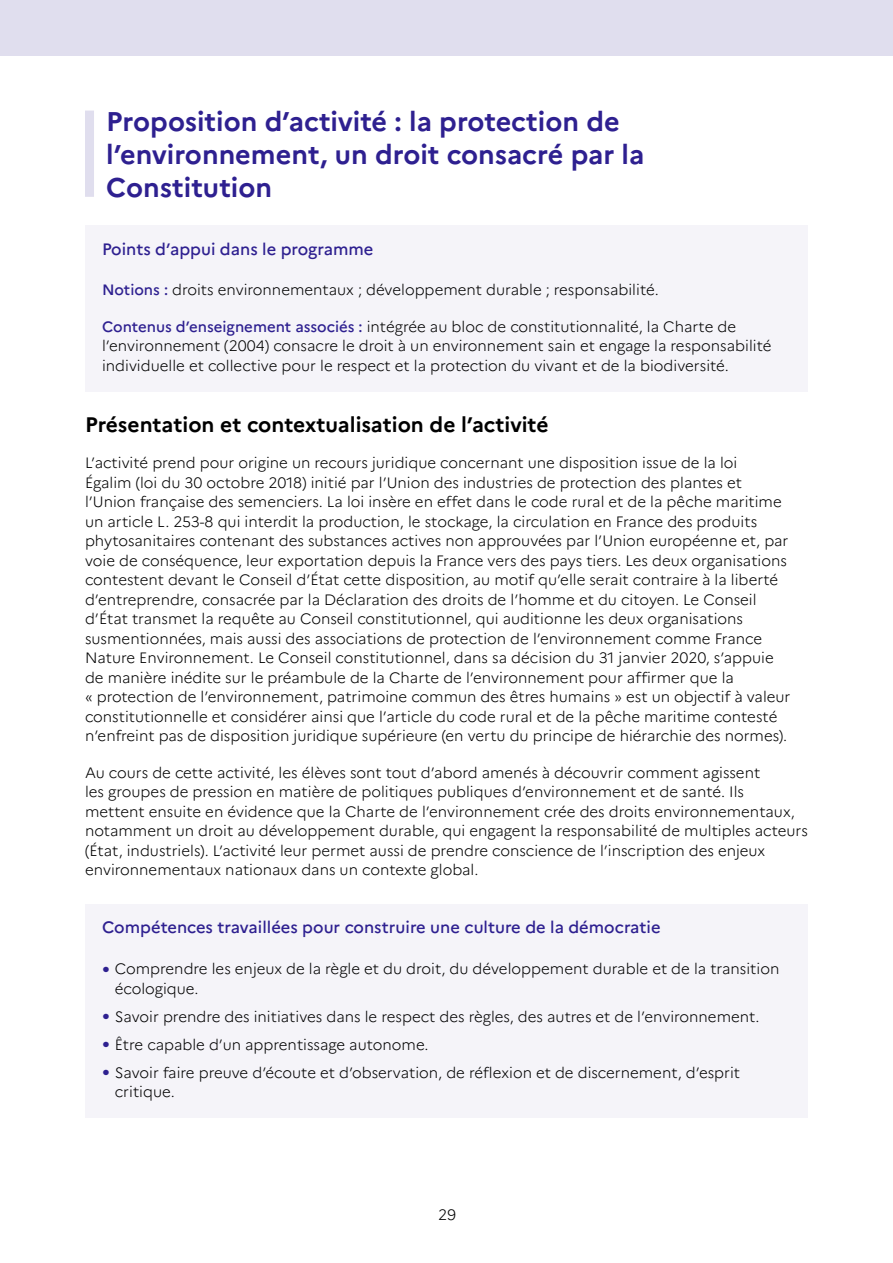
<style>
.page{position:relative;width:893px;height:1263px;background:#fff}
.page>*{position:absolute;margin:0;border:0;box-sizing:border-box;transform-origin:0 0}
.Titre_2{font:700 27px/33px "Marianne";color:#2e2090}
.Titre_3{font:700 21px "Marianne";color:#000}
.Encadré_Titre{font:500 16.5px "Marianne";color:#2e2090}
.Texte_courant{font:300 15px/19.5px "Marianne";color:#000}
.Encadré_texte_courant{font:300 15px/19.5px "Marianne";color:#000}
.s1{font-weight:500;color:#2e2090}
.s2{font-size:25.5px;color:#2e2090}
</style>
<div class="page">
<div style="left:0;top:0;width:893px;height:55px;background:#e0deee"></div>
<div style="left:85px;top:111px;width:9px;height:86px;background:#e0deee"></div>
<div style="left:85px;top:225px;width:723px;height:51px;background:#f5f4f9"></div>
<div style="left:85px;top:267px;width:723px;height:49px;background:#f5f4f9"></div>
<div style="left:85px;top:304px;width:723px;height:88px;background:#f5f4f9"></div>
<div style="left:85px;top:904px;width:723px;height:50px;background:#f5f4f9"></div>
<div style="left:85px;top:946px;width:723px;height:68px;background:#f5f4f9"></div>
<div style="left:85px;top:993px;width:723px;height:49px;background:#f5f4f9"></div>
<div style="left:85px;top:1021px;width:723px;height:49px;background:#f5f4f9"></div>
<div style="left:85px;top:1049px;width:723px;height:69px;background:#f5f4f9"></div>
<h2 class="Titre_2" style="left:106px;top:105px;width:540px">Proposition d’activité : la protection de l’environnement, un droit consacré par la<br>Constitution</h2>
<p class="Encadré_Titre" style="left:102px;top:239px;width:273px">Points d’appui dans le programme</p>
<p class="Encadré_texte_courant" style="left:102px;top:280px;width:558px"><span class="s1">Notions :</span> droits environnementaux ; développement durable ; responsabilité.</p>
<p class="Encadré_texte_courant" style="left:102px;top:317px;width:671px"><span class="s1">Contenus d’enseignement associés :</span> intégrée au bloc de constitutionnalité, la Charte de l’environnement (2004) consacre le droit à un environnement sain et engage la responsabilité individuelle et collective pour le respect et la protection du vivant et de la biodiversité.</p>
<h3 class="Titre_3" style="left:85px;top:412px;width:465px">Présentation et contextualisation de l’activité</h3>
<p class="Texte_courant" style="left:85px;top:453px;width:707px">L’activité prend pour origine un recours juridique concernant une disposition issue de la loi<br>Égalim (loi du 30 octobre 2018) initié par l’Union des industries de protection des plantes et l’Union française des semenciers. La loi insère en effet dans le code rural et de la pêche maritime un article L. 253-8 qui interdit la production, le stockage, la circulation en France des produits phytosanitaires contenant des substances actives non approuvées par l’Union européenne et, par voie de conséquence, leur exportation depuis la France vers des pays tiers. Les deux organisations contestent devant le Conseil d’État cette disposition, au motif qu’elle serait contraire à la liberté d’entreprendre, consacrée par la Déclaration des droits de l’homme et du citoyen. Le Conseil d’État transmet la requête au Conseil constitutionnel, qui auditionne les deux organisations susmentionnées, mais aussi des associations de protection de l’environnement comme France Nature Environnement. Le Conseil constitutionnel, dans sa décision du 31 janvier 2020, s’appuie de manière inédite sur le préambule de la Charte de l’environnement pour affirmer que la<br>« protection de l’environnement, patrimoine commun des êtres humains » est un objectif à valeur constitutionnelle et considérer ainsi que l’article du code rural et de la pêche maritime contesté n’enfreint pas de disposition juridique supérieure (en vertu du principe de hiérarchie des normes).</p>
<p class="Texte_courant" style="left:85px;top:763px;width:724px">Au cours de cette activité, les élèves sont tout d’abord amenés à découvrir comment agissent<br>les groupes de pression en matière de politiques publiques d’environnement et de santé. Ils<br>mettent ensuite en évidence que la Charte de l’environnement crée des droits environnementaux, notamment un droit au développement durable, qui engagent la responsabilité de multiples acteurs (État, industriels). L’activité leur permet aussi de prendre conscience de l’inscription des enjeux environnementaux nationaux dans un contexte global.</p>
<p class="Encadré_Titre" style="left:102px;top:917px;width:560px">Compétences travaillées pour construire une culture de la démocratie</p>
<p class="Texte_courant" style="left:115px;top:959px;width:666px;text-indent:-13px"><span class="s2">•</span> Comprendre les enjeux de la règle et du droit, du développement durable et de la transition écologique.</p>
<p class="Texte_courant" style="left:102px;top:1006px;width:659px"><span class="s2">•</span> Savoir prendre des initiatives dans le respect des règles, des autres et de l’environnement.</p>
<p class="Texte_courant" style="left:102px;top:1034px;width:328px"><span class="s2">•</span> Être capable d’un apprentissage autonome.</p>
<p class="Texte_courant" style="left:115px;top:1062px;width:627px;text-indent:-13px"><span class="s2">•</span> Savoir faire preuve d’écoute et d’observation, de réflexion et de discernement, d’esprit critique.</p>
<p class="Texte_courant" style="left:438px;top:1205px;width:19px">29</p>
</div>
